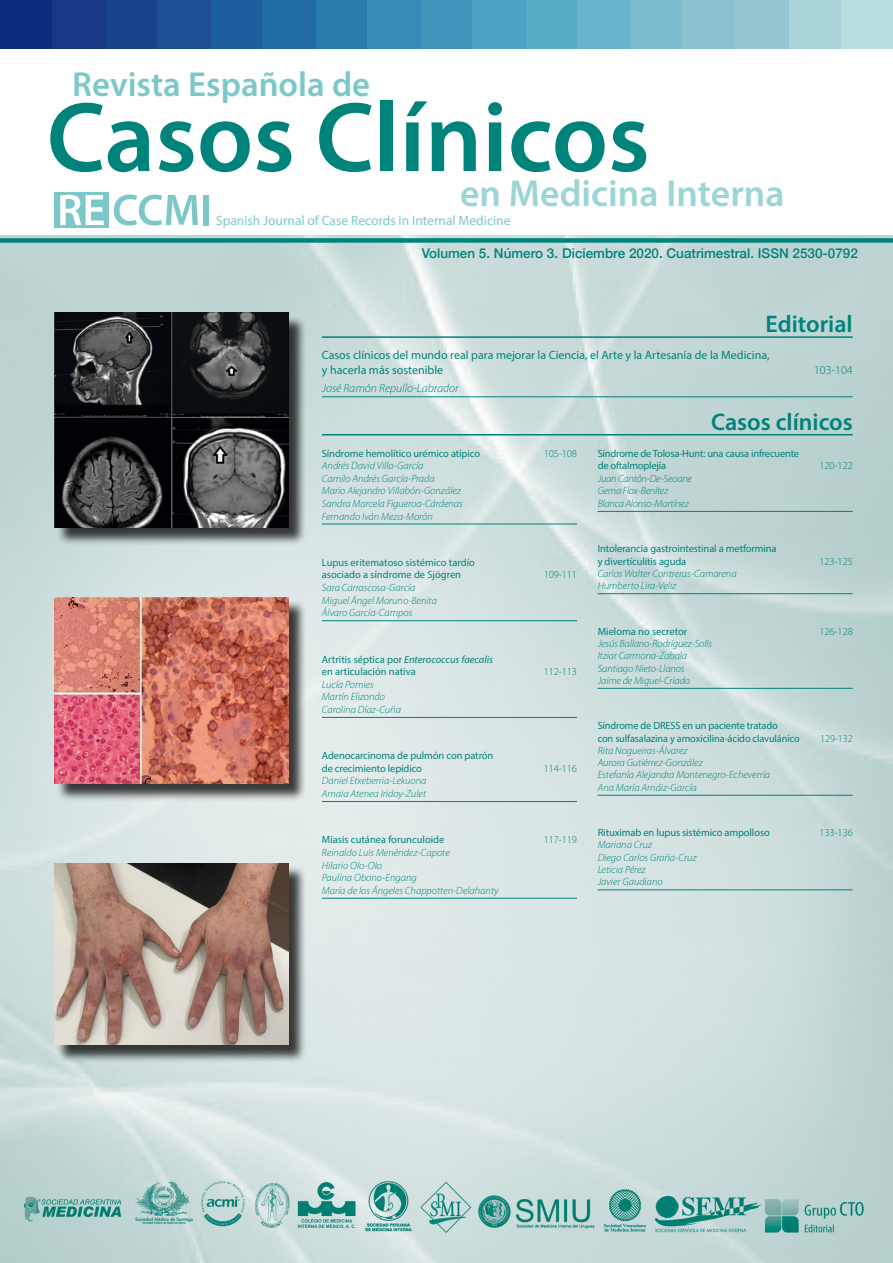
<style>
.page{position:relative;width:893px;height:1263px;background:#fff}
.page>*{position:absolute;margin:0;border:0;box-sizing:border-box;transform-origin:0 0}
.t1{font:600 99.9px "Myriad Pro";color:#00837b}
.t2{font:600 37.65px "Myriad Pro";color:#9dd4d4}
.t3{font:600 34.8px "Myriad Pro";color:#7cc8c9}
.t4{font:600 24px "Myriad Pro";color:#00837b}
.t5{font:500 13.5px "Helvetica 65";color:#00837b}
.t6{font:13.5px "Myriad Pro";color:#7cc8c9}
.t7{font:12px/14.4px "Myriad Pro";color:#00837b}
.t8{font:italic 300 12px "Myriad Pro";color:#00837b}
.t9{font:300 12px "Myriad Pro";color:#00837b}
.t10{font:italic 300 10.5px/12.6px "Myriad Pro";color:#00837b}
.t11{font:10.5px/12.6px "Myriad Pro";letter-spacing:-.01em;color:#00837b}
.t12{font:300 10.5px "Myriad Pro";letter-spacing:-.01em;color:#00837b}
.t13{font:italic 300 10.5px/12.6px "Myriad Pro";letter-spacing:-.02em;color:#00837b}
.s1{font-style:italic}
</style>
<div class="page">
<img style="left:0;top:235px;width:893px;height:1028px">
<div style="left:56px;top:865px;width:251px;height:198px;background:#000;opacity:.75"></div>
<img style="left:54px;top:863px;width:234px;height:181px">
<div style="left:56px;top:600px;width:251px;height:202px;background:#000;opacity:.75"></div>
<img style="left:54px;top:598px;width:234px;height:185px">
<hr style="left:322px;top:336px;width:531px;height:2px;background:#00837b">
<hr style="left:322px;top:397px;width:531px;height:1px;background:#00837b">
<hr style="left:322px;top:434px;width:531px;height:1px;background:#00837b">
<div style="left:54px;top:192px;width:55px;height:36px;background:#7cc8c9"></div>
<svg style="left:60px;top:195px;width:44px;height:30px"></svg>
<svg style="left:114px;top:195px;width:84px;height:31px"></svg>
<div style="left:203px;top:195px;width:6px;height:30px;background:#7cc8c9"></div>
<div style="left:0;top:0;width:53px;height:49px;background:#0c2c80"></div>
<div style="left:841px;top:0;width:52px;height:49px;background:#b7dfde"></div>
<div style="left:105px;top:0;width:53px;height:49px;background:#19438b"></div>
<div style="left:53px;top:0;width:53px;height:49px;background:#183785"></div>
<div style="left:210px;top:0;width:53px;height:49px;background:#1d5f9c"></div>
<div style="left:158px;top:0;width:53px;height:49px;background:#1d5093"></div>
<div style="left:315px;top:0;width:53px;height:49px;background:#297dae"></div>
<div style="left:263px;top:0;width:53px;height:49px;background:#216ca4"></div>
<div style="left:420px;top:0;width:53px;height:49px;background:#4195ba"></div>
<div style="left:368px;top:0;width:53px;height:49px;background:#358cb6"></div>
<div style="left:788px;top:0;width:53px;height:49px;background:#aad6d9"></div>
<div style="left:525px;top:0;width:53px;height:49px;background:#57acc7"></div>
<div style="left:473px;top:0;width:53px;height:49px;background:#4aa3c3"></div>
<div style="left:578px;top:0;width:53px;height:49px;background:#67b3ca"></div>
<div style="left:630px;top:0;width:53px;height:49px;background:#7bbbcd"></div>
<div style="left:683px;top:0;width:53px;height:49px;background:#8ac3d0"></div>
<div style="left:735px;top:0;width:53px;height:49px;background:#97c7d0"></div>
<div style="left:56px;top:315px;width:251px;height:231px;background:#000;opacity:.75"></div>
<img style="left:54px;top:313px;width:234px;height:214px">
<div style="left:0;top:238px;width:893px;height:5px;background:#00837b"></div>
<hr style="left:598px;top:511px;width:255px;height:1px;background:#00837b">
<hr style="left:598px;top:593px;width:255px;height:1px;background:#00837b">
<hr style="left:598px;top:688px;width:255px;height:1px;background:#00837b">
<hr style="left:598px;top:795px;width:255px;height:1px;background:#00837b">
<hr style="left:598px;top:889px;width:255px;height:1px;background:#00837b">
<hr style="left:322px;top:524px;width:255px;height:1px;background:#00837b">
<hr style="left:322px;top:620px;width:255px;height:1px;background:#00837b">
<hr style="left:322px;top:717px;width:255px;height:1px;background:#00837b">
<hr style="left:322px;top:801px;width:255px;height:1px;background:#00837b">
<hr style="left:322px;top:898px;width:255px;height:1px;background:#00837b">
<h3 class="t3" style="left:72px;top:63px;width:299px">Revista Española de</h3>
<h1 class="t1" style="left:47px;top:74px;width:604px">Casos Clínicos</h1>
<h2 class="t2" style="left:460px;top:170px;width:326px">en Medicina Interna</h2>
<p class="t6" style="left:216px;top:213px;width:296px">Spanish Journal of Case Records in Internal Medicine</p>
<p class="t5" style="left:422px;top:245px;width:438px">Volumen 5. Número 3. Diciembre 2020. Cuatrimestral. ISSN 2530-0792</p>
<h3 class="t4" style="left:766px;top:309px;width:89px">Editorial</h3>
<p class="t7" style="left:322px;top:348px;width:449px">Casos clínicos del mundo real para mejorar la Ciencia, el Arte y la Artesanía de la Medicina, y hacerla más sostenible</p>
<p class="t9" style="left:814px;top:363px;width:40px">103-104</p>
<p class="t8" style="left:322px;top:382px;width:138px">José Ramón Repullo-Labrador</p>
<p class="t11" style="left:322px;top:446px;width:160px">Síndrome hemolítico urémico atípico</p>
<p class="t12" style="left:544px;top:447px;width:35px">105-108</p>
<p class="t10" style="left:322px;top:460px;width:142px">Andrés David Villa-García<br>Camilo Andrés García-Prada<br>Mario Alejandro Villabón-González<br>Sandra Marcela Figueroa-Cárdenas<br>Fernando Iván Meza-Morón</p>
<p class="t11" style="left:322px;top:556px;width:154px">Lupus eritematoso sistémico tardío asociado a síndrome de Sjögren</p>
<p class="t12" style="left:544px;top:569px;width:35px">109-111</p>
<p class="t10" style="left:322px;top:581px;width:117px">Sara Carrascosa-García<br>Miguel Ángel Moruno-Benita<br>Álvaro García-Campos</p>
<p class="t11" style="left:322px;top:652px;width:173px">Artritis séptica por <span class="s1">Enterococcus faecalis </span>en articulación nativa</p>
<p class="t10" style="left:322px;top:678px;width:81px">Lucía Pomies<br>Martín Elizondo<br>Carolina Díaz-Cuña</p>
<p class="t11" style="left:322px;top:749px;width:173px">Adenocarcinoma de pulmón con patrón de crecimiento lepídico</p>
<p class="t12" style="left:544px;top:666px;width:35px">112-113</p>
<p class="t12" style="left:544px;top:763px;width:35px">114-116</p>
<p class="t10" style="left:322px;top:775px;width:106px">Daniel Etxeberria-Lekuona<br>Amaia Atenea Iridoy-Zulet</p>
<p class="t11" style="left:322px;top:833px;width:124px">Miasis cutánea forunculoide</p>
<p class="t12" style="left:544px;top:834px;width:35px">117-119</p>
<p class="t10" style="left:322px;top:846px;width:178px">Reinaldo Luis Menéndez-Capote<br>Hilario Olo-Olo<br>Paulina Obono-Engang<br>María de los Ángeles Chappotten-Delahanty</p>
<h3 class="t4" style="left:711px;top:406px;width:143px">Casos clínicos</h3>
<p class="t11" style="left:598px;top:446px;width:203px">Síndrome de Tolosa-Hunt: una causa infrecuente de oftalmoplejía</p>
<p class="t13" style="left:598px;top:472px;width:96px">Juan Cantón-De-Seoane<br>Gema Flox-Benítez<br>Blanca Alonso-Martínez</p>
<p class="t11" style="left:598px;top:542px;width:181px">Intolerancia gastrointestinal a metformina y diverticulitis aguda</p>
<p class="t12" style="left:819px;top:460px;width:35px">120-122</p>
<p class="t12" style="left:819px;top:555px;width:35px">123-125</p>
<p class="t10" style="left:598px;top:567px;width:141px">Carlos Walter Contreras-Camarena<br>Humberto Lira-Veliz</p>
<p class="t11" style="left:598px;top:625px;width:91px">Mieloma no secretor</p>
<p class="t12" style="left:819px;top:625px;width:35px">126-128</p>
<p class="t10" style="left:598px;top:637px;width:116px">Jesús Ballano-Rodríguez-Solís<br>Itziar Carmona-Zabala<br>Santiago Nieto-Llanos<br>Jaime de Miguel-Criado</p>
<p class="t11" style="left:598px;top:719px;width:204px">Síndrome de DRESS en un paciente tratado<br>con sulfasalazina y amoxicilina-ácido clavulánico</p>
<p class="t12" style="left:820px;top:732px;width:34px">129-132</p>
<p class="t10" style="left:598px;top:744px;width:174px">Rita Nogueiras-Álvarez<br>Aurora Gutiérrez-González<br>Estefanía Alejandra Montenegro-Echeverría<br>Ana María Arnáiz-García</p>
<p class="t11" style="left:598px;top:826px;width:174px">Rituximab en lupus sistémico ampolloso</p>
<p class="t12" style="left:819px;top:827px;width:35px">133-136</p>
<p class="t10" style="left:598px;top:839px;width:100px">Mariana Cruz<br>Diego Carlos Graña-Cruz<br>Leticia Pérez<br>Javier Gaudiano</p>
</div>
